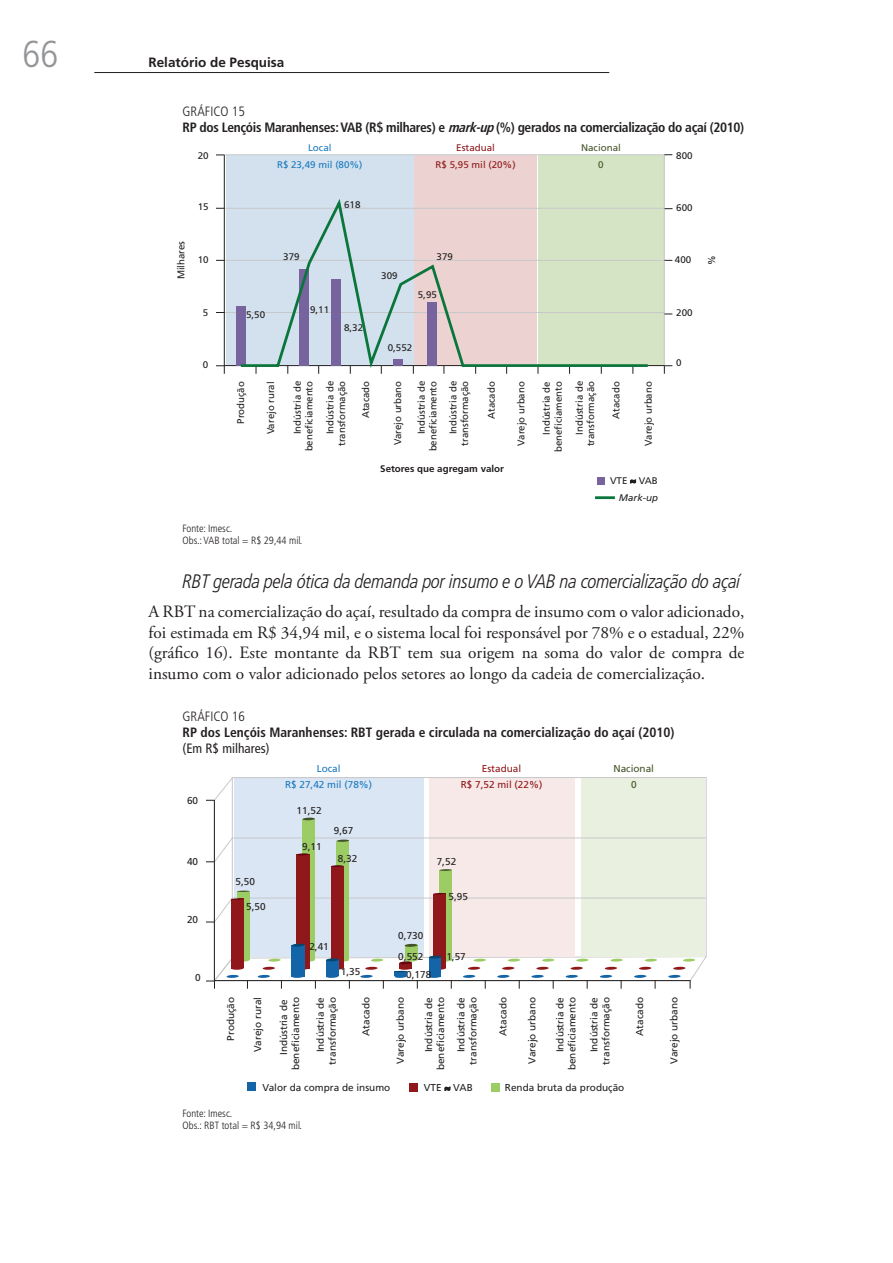
<style>
.page{position:relative;width:893px;height:1263px;background:#fff}
.page>*{position:absolute;margin:0;border:0;box-sizing:border-box;transform-origin:0 0}
.t1{font:condensed 37.5px "Frutiger 47 Light";color:#939598}
.titulo_4{font:italic 300 condensed 19.5px "Frutiger LT Pro";letter-spacing:-.02em;color:#231f20}
.texto_corrido_sem_re{font:17.25px/20.7px "Adobe Garamond Pro";color:#231f20;text-align:justify}
.titulo_2_grafico_soz{font:700 condensed 13.5px "Frutiger LT Pro";letter-spacing:-.025em;color:#231f20}
.titulo_2_grafico{font:700 condensed 13.5px "Frutiger LT Pro";color:#231f20}
.t2{font:700 13.5px "Frutiger LT Pro";color:#231f20}
.titulo_1_grafico{font:300 condensed 13.5px "Frutiger LT Pro";color:#231f20}
.titulo_3_grafico_ret{font:condensed 13.5px "Frutiger LT Pro";color:#231f20}
.elaboracao_grafico{font:300 condensed 10.5px "Frutiger LT Pro";color:#231f20}
.fonte_grafico{font:300 condensed 10.5px "Frutiger LT Pro";color:#231f20}
.t3{font:10.05px/12px "Frutiger";color:#231f20;text-align:right}
.t4{font:10.05px/16px "Frutiger";color:#90181b;text-align:center}
.t5{font:10.05px/16px "Frutiger";color:#1b7abf;text-align:center}
.t6{font:10.05px/16px "Frutiger";color:#425327;text-align:center}
.t7{font:9.75px/11.7px "Frutiger";color:#231f20;text-align:right}
.t8{font:9.6px "Frutiger";color:#231f20}
.t9{font:9.6px "Frutiger";color:#90181b}
.t10{font:9.6px "Frutiger 65 Bold";color:#231f20}
.t11{font:9.6px "Frutiger";color:#1b7abf}
.t12{font:9.6px/16.6px "Frutiger 56 Italic";color:#231f20;text-align:right}
.t13{font:9.6px "Frutiger";color:#425327}
.s1{font-style:italic}
.s2{font-family:"Frutiger"}
.s3{font-family:"Frutiger LT Pro";font-weight:300}
</style>
<div class="page">
<hr style="left:94px;top:72px;width:515px;height:1px;background:#231f20">
<div style="left:226px;top:155px;width:187px;height:210px;background:#d2e1ed"></div>
<div style="left:414px;top:155px;width:122px;height:210px;background:#ecd3d1"></div>
<div style="left:537px;top:155px;width:126px;height:210px;background:#d5e4c4"></div>
<hr style="left:663px;top:155px;width:1px;height:211px;background:#c7c8ca">
<hr style="left:224px;top:154px;width:440px;height:1px;background:#c7c8ca">
<hr style="left:224px;top:208px;width:440px;height:1px;background:#c7c8ca">
<hr style="left:224px;top:260px;width:440px;height:1px;background:#c7c8ca">
<hr style="left:224px;top:312px;width:439px;height:1px;background:#c7c8ca">
<hr style="left:224px;top:365px;width:440px;height:1px;background:#231f20">
<hr style="left:224px;top:155px;width:1px;height:211px;background:#231f20">
<svg style="left:216px;top:365px;width:9px;height:8px"></svg>
<svg style="left:663px;top:365px;width:9px;height:8px"></svg>
<div style="left:236px;top:306px;width:10px;height:60px;background:#77649e"></div>
<svg style="left:238px;top:194px;width:412px;height:179px"></svg>
<svg style="left:630px;top:479px;width:5px;height:4px"></svg>
<div style="left:597px;top:477px;width:7px;height:7px;background:#77649e"></div>
<hr style="left:594px;top:496px;width:20px;height:3px;background:#0b763c">
<svg style="left:206px;top:777px;width:500px;height:211px"></svg>
<div style="left:247px;top:1082px;width:8px;height:8px;background:#1365a8"></div>
<div style="left:491px;top:1082px;width:8px;height:8px;background:#9ccd65"></div>
<svg style="left:444px;top:1086px;width:6px;height:4px"></svg>
<div style="left:409px;top:1082px;width:8px;height:8px;background:#90181b"></div>
<h1 class="t1" style="left:22px;top:32px;width:38px">66</h1>
<h3 class="t2" style="left:148px;top:55px;width:137px">Relatório de Pesquisa</h3>
<p class="titulo_1_grafico" style="left:182px;top:104px;width:64px">GRÁFICO 15</p>
<p class="titulo_2_grafico_soz" style="left:182px;top:120px;width:563px">RP dos Lençóis Maranhenses: VAB (R$ milhares) e <span class="s1">mark-up</span>(%) gerados na comercialização do açaí (2010)</p>
<p class="t8" style="left:198px;top:150px;width:12px">20</p>
<p class="t11" style="left:308px;top:142px;width:25px">Local</p>
<p class="t9" style="left:456px;top:142px;width:40px">Estadual</p>
<p class="t13" style="left:581px;top:142px;width:41px">Nacional</p>
<p class="t8" style="left:676px;top:150px;width:18px">800</p>
<p class="t11" style="left:277px;top:159px;width:87px">R$ 23,49 mil (80%)</p>
<p class="t9" style="left:435px;top:159px;width:82px">R$ 5,95 mil (20%)</p>
<p class="t13" style="left:598px;top:159px;width:7px">0</p>
<p class="t7" style="left:175px;top:279px;width:40px;rotate:-90deg">Milhares</p>
<p class="t8" style="left:198px;top:201px;width:12px">15</p>
<p class="t8" style="left:198px;top:254px;width:12px">10</p>
<p class="t8" style="left:203px;top:307px;width:7px">5</p>
<p class="t8" style="left:203px;top:358px;width:7px">0</p>
<p class="t8" style="left:344px;top:199px;width:18px">618</p>
<p class="t8" style="left:676px;top:202px;width:18px">600</p>
<p class="t8" style="left:283px;top:251px;width:18px">379</p>
<p class="t8" style="left:436px;top:251px;width:18px">379</p>
<p class="t8" style="left:674px;top:254px;width:18px">400</p>
<p class="t7" style="left:705px;top:265px;width:11px;rotate:-90deg">%</p>
<p class="t8" style="left:381px;top:270px;width:18px">309</p>
<p class="t8" style="left:417px;top:289px;width:21px">5,95</p>
<p class="t8" style="left:246px;top:309px;width:21px">5,50</p>
<p class="t8" style="left:310px;top:303px;width:21px">9,11</p>
<p class="t8" style="left:676px;top:307px;width:18px">200</p>
<p class="t8" style="left:344px;top:322px;width:21px">8,32</p>
<p class="t8" style="left:387px;top:342px;width:26px">0,552</p>
<p class="t8" style="left:676px;top:357px;width:7px">0</p>
<p class="t7" style="left:235px;top:423px;width:44px;rotate:-90deg">Produção</p>
<p class="t7" style="left:265px;top:434px;width:54px;rotate:-90deg">Varejo rural</p>
<p class="t7" style="left:458px;top:446px;width:67px;rotate:-90deg">transformação</p>
<p class="t7" style="left:291px;top:451px;width:72px;rotate:-90deg">Indústria de beneficiamento</p>
<p class="t7" style="left:415px;top:451px;width:72px;rotate:-90deg">Indústria de beneficiamento</p>
<p class="t7" style="left:540px;top:452px;width:72px;rotate:-90deg">Indústria de beneficiamento</p>
<p class="t7" style="left:573px;top:434px;width:55px;rotate:-90deg">Indústria de</p>
<p class="t7" style="left:447px;top:434px;width:55px;rotate:-90deg">Indústria de</p>
<p class="t7" style="left:324px;top:446px;width:67px;rotate:-90deg">Indústria de transformação</p>
<p class="t7" style="left:360px;top:418px;width:39px;rotate:-90deg">Atacado</p>
<p class="t7" style="left:391px;top:445px;width:66px;rotate:-90deg">Varejo urbano</p>
<p class="t7" style="left:584px;top:446px;width:67px;rotate:-90deg">transformação</p>
<p class="t7" style="left:485px;top:419px;width:39px;rotate:-90deg">Atacado</p>
<p class="t7" style="left:515px;top:445px;width:66px;rotate:-90deg">Varejo urbano</p>
<p class="t7" style="left:610px;top:419px;width:39px;rotate:-90deg">Atacado</p>
<p class="t7" style="left:642px;top:445px;width:66px;rotate:-90deg">Varejo urbano</p>
<p class="t10" style="left:380px;top:463px;width:125px">Setores que agregam valor</p>
<p class="t12" style="left:609px;top:472px;width:50px"><span class="s2">VTE</span> <span class="s3">≈</span> <span class="s2">VAB<br></span>Mark-up</p>
<p class="fonte_grafico" style="left:182px;top:522px;width:51px">Fonte: Imesc.</p>
<p class="elaboracao_grafico" style="left:182px;top:534px;width:121px">Obs.: VAB total = R$ 29,44 mil.</p>
<p class="titulo_4" style="left:182px;top:569px;width:559px">RBT gerada pela ótica da demanda por insumo e o VAB na comercialização do açaí</p>
<p class="texto_corrido_sem_re" style="left:148px;top:601px;width:597px">A RBT na comercialização do açaí, resultado da compra de insumo com o valor adicionado, foi estimada em R$ 34,94 mil, e o sistema local foi responsável por 78% e o estadual, 22% (gráfico 16). Este montante da RBT tem sua origem na soma do valor de compra de insumo com o valor adicionado pelos setores ao longo da cadeia de comercialização.</p>
<p class="titulo_1_grafico" style="left:182px;top:708px;width:64px">GRÁFICO 16</p>
<p class="titulo_2_grafico" style="left:182px;top:724px;width:493px">RP dos Lençóis Maranhenses: RBT gerada e circulada na comercialização do açaí (2010)</p>
<p class="titulo_3_grafico_ret" style="left:182px;top:740px;width:88px">(Em R$ milhares)</p>
<p class="t3" style="left:187px;top:794px;width:13px">60</p>
<p class="t3" style="left:187px;top:855px;width:13px">40</p>
<p class="t3" style="left:187px;top:913px;width:13px">20</p>
<p class="t3" style="left:195px;top:971px;width:7px">0</p>
<p class="t5" style="left:285px;top:760px;width:89px">Local<br>R$ 27,42 mil (78%)</p>
<p class="t4" style="left:460px;top:760px;width:83px">Estadual<br>R$ 7,52 mil (22%)</p>
<p class="t6" style="left:613px;top:760px;width:42px">Nacional<br>0</p>
<p class="t3" style="left:296px;top:804px;width:26px">11,52</p>
<p class="t3" style="left:235px;top:875px;width:21px">5,50</p>
<p class="t3" style="left:246px;top:900px;width:21px">5,50</p>
<p class="t3" style="left:302px;top:840px;width:21px">9,11</p>
<p class="t3" style="left:333px;top:824px;width:21px">9,67</p>
<p class="t3" style="left:338px;top:852px;width:21px">8,32</p>
<p class="t3" style="left:309px;top:940px;width:21px">2,41</p>
<p class="t3" style="left:341px;top:965px;width:21px">1,35</p>
<p class="t3" style="left:436px;top:855px;width:21px">7,52</p>
<p class="t3" style="left:398px;top:928px;width:26px">0,730</p>
<p class="t3" style="left:398px;top:949px;width:26px">0,552</p>
<p class="t3" style="left:406px;top:968px;width:26px">0,178</p>
<p class="t3" style="left:448px;top:890px;width:21px">5,95</p>
<p class="t3" style="left:446px;top:950px;width:21px">1,57</p>
<p class="t3" style="left:394px;top:1063px;width:68px;rotate:-90deg">Varejo urbano</p>
<p class="t3" style="left:422px;top:1069px;width:75px;rotate:-90deg">Indústria de beneficiamento</p>
<p class="t3" style="left:526px;top:1063px;width:68px;rotate:-90deg">Varejo urbano</p>
<p class="t3" style="left:553px;top:1069px;width:75px;rotate:-90deg">Indústria de beneficiamento</p>
<p class="t3" style="left:588px;top:1064px;width:69px;rotate:-90deg">Indústria de transformação</p>
<p class="t3" style="left:225px;top:1040px;width:45px;rotate:-90deg">Produção</p>
<p class="t3" style="left:314px;top:1064px;width:69px;rotate:-90deg">Indústria de transformação</p>
<p class="t3" style="left:278px;top:1069px;width:75px;rotate:-90deg">Indústria de beneficiamento</p>
<p class="t3" style="left:262px;top:1081px;width:129px">Valor da compra de insumo</p>
<p class="t3" style="left:424px;top:1081px;width:50px">VTE <span class="s3">≈</span> VAB</p>
<p class="t3" style="left:505px;top:1081px;width:121px">Renda bruta da produção</p>
<p class="t3" style="left:455px;top:1064px;width:69px;rotate:-90deg">Indústria de transformação</p>
<p class="t3" style="left:360px;top:1035px;width:40px;rotate:-90deg">Atacado</p>
<p class="t3" style="left:633px;top:1035px;width:40px;rotate:-90deg">Atacado</p>
<p class="t3" style="left:667px;top:1063px;width:68px;rotate:-90deg">Varejo urbano</p>
<p class="t3" style="left:496px;top:1035px;width:40px;rotate:-90deg">Atacado</p>
<p class="t3" style="left:252px;top:1051px;width:57px;rotate:-90deg">Varejo rural</p>
<p class="fonte_grafico" style="left:182px;top:1106px;width:51px">Fonte: Imesc.</p>
<p class="elaboracao_grafico" style="left:182px;top:1119px;width:121px">Obs.: RBT total = R$ 34,94 mil.</p>
</div>
